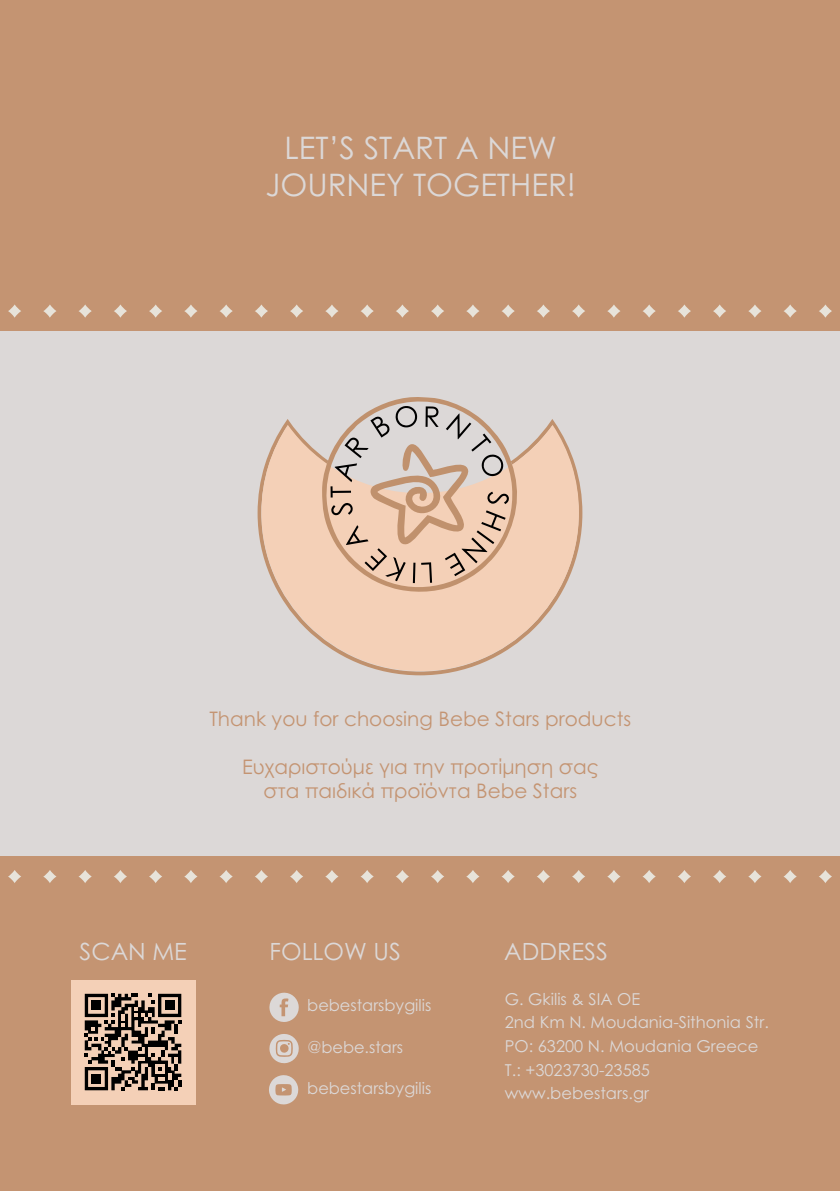
<style>
.page{position:relative;width:840px;height:1191px;background:#fff}
.page>*{position:absolute;margin:0;border:0;box-sizing:border-box;transform-origin:0 0}
.t1{font:31px/37px "Century Gothic";color:#dcd8d7;text-align:center}
.t2{font:23.8px "Century Gothic";color:#dcd8d7}
.t3{font:20px/23.8px "Century Gothic";color:#c49472;text-align:center}
.t4{font:16.4px/23.6px "Century Gothic";color:#dcd8d7}
.t5{font:16.2px "Century Gothic";color:#dcd8d7}
</style>
<div class="page">
<div style="left:0;top:0;width:839px;height:1191px;background:#c49472"></div>
<div style="left:0;top:332px;width:839px;height:524px;background:#dcd8d7"></div>
<svg style="left:8px;top:870px;width:13px;height:13px"></svg>
<svg style="left:43px;top:870px;width:14px;height:13px"></svg>
<svg style="left:78px;top:870px;width:14px;height:13px"></svg>
<svg style="left:114px;top:870px;width:13px;height:13px"></svg>
<svg style="left:149px;top:870px;width:13px;height:13px"></svg>
<svg style="left:184px;top:870px;width:13px;height:13px"></svg>
<svg style="left:219px;top:870px;width:14px;height:13px"></svg>
<svg style="left:254px;top:870px;width:14px;height:13px"></svg>
<svg style="left:290px;top:870px;width:13px;height:13px"></svg>
<svg style="left:325px;top:870px;width:13px;height:13px"></svg>
<svg style="left:360px;top:870px;width:13px;height:13px"></svg>
<svg style="left:395px;top:870px;width:14px;height:13px"></svg>
<svg style="left:430px;top:870px;width:14px;height:13px"></svg>
<svg style="left:466px;top:870px;width:13px;height:13px"></svg>
<svg style="left:501px;top:870px;width:13px;height:13px"></svg>
<svg style="left:536px;top:870px;width:13px;height:13px"></svg>
<svg style="left:571px;top:870px;width:14px;height:13px"></svg>
<svg style="left:606px;top:870px;width:14px;height:13px"></svg>
<svg style="left:642px;top:870px;width:13px;height:13px"></svg>
<svg style="left:677px;top:870px;width:13px;height:13px"></svg>
<svg style="left:712px;top:870px;width:14px;height:13px"></svg>
<svg style="left:747px;top:870px;width:14px;height:13px"></svg>
<svg style="left:783px;top:870px;width:13px;height:13px"></svg>
<svg style="left:818px;top:870px;width:13px;height:13px"></svg>
<svg style="left:8px;top:304px;width:13px;height:14px"></svg>
<svg style="left:43px;top:304px;width:14px;height:14px"></svg>
<svg style="left:78px;top:304px;width:14px;height:14px"></svg>
<svg style="left:114px;top:304px;width:13px;height:14px"></svg>
<svg style="left:149px;top:304px;width:13px;height:14px"></svg>
<svg style="left:184px;top:304px;width:13px;height:14px"></svg>
<svg style="left:219px;top:304px;width:14px;height:14px"></svg>
<svg style="left:254px;top:304px;width:14px;height:14px"></svg>
<svg style="left:290px;top:304px;width:13px;height:14px"></svg>
<svg style="left:325px;top:304px;width:13px;height:14px"></svg>
<svg style="left:360px;top:304px;width:13px;height:14px"></svg>
<svg style="left:395px;top:304px;width:14px;height:14px"></svg>
<svg style="left:430px;top:304px;width:14px;height:14px"></svg>
<svg style="left:466px;top:304px;width:13px;height:14px"></svg>
<svg style="left:501px;top:304px;width:13px;height:14px"></svg>
<svg style="left:536px;top:304px;width:13px;height:14px"></svg>
<svg style="left:571px;top:304px;width:14px;height:14px"></svg>
<svg style="left:606px;top:304px;width:14px;height:14px"></svg>
<svg style="left:642px;top:304px;width:13px;height:14px"></svg>
<svg style="left:677px;top:304px;width:13px;height:14px"></svg>
<svg style="left:712px;top:304px;width:14px;height:14px"></svg>
<svg style="left:747px;top:304px;width:14px;height:14px"></svg>
<svg style="left:783px;top:304px;width:13px;height:14px"></svg>
<svg style="left:818px;top:304px;width:13px;height:14px"></svg>
<svg style="left:269px;top:992px;width:30px;height:30px"></svg>
<svg style="left:269px;top:1034px;width:30px;height:30px"></svg>
<svg style="left:269px;top:1075px;width:30px;height:30px"></svg>
<svg style="left:257px;top:419px;width:325px;height:256px"></svg>
<svg style="left:261px;top:425px;width:317px;height:246px;fill:#f4d0b7"></svg>
<svg style="left:322px;top:397px;width:199px;height:227px;fill:#f4d0b7"></svg>
<svg style="left:330px;top:406px;width:178px;height:177px"></svg>
<div style="left:71px;top:979px;width:124px;height:125px;background:#f4d0b7"></div>
<svg style="left:85px;top:993px;width:96px;height:97px"></svg>
<h1 class="t1" style="left:265px;top:132px;width:312px">LET’S START A NEW<br>JOURNEY TOGETHER!</h1>
<p class="t3" style="left:209px;top:708px;width:423px">Thank you for choosing Bebe Stars products</p>
<p class="t3" style="left:242px;top:756px;width:357px">Ευχαριστούμε για την προτίμηση σας στα παιδικά προϊόντα Bebe Stars</p>
<h2 class="t2" style="left:80px;top:941px;width:109px">SCAN ME</h2>
<h2 class="t2" style="left:269px;top:941px;width:133px">FOLLOW US</h2>
<h2 class="t2" style="left:504px;top:941px;width:105px">ADDRESS</h2>
<p class="t4" style="left:504px;top:988px;width:265px">G. Gkilis &amp; SIA OE<br>2nd Km N. Moudania-Sithonia Str.<br>PO: 63200 N. Moudania Greece<br>T.: +3023730-23585 www.bebestars.gr</p>
<p class="t5" style="left:307px;top:999px;width:125px">bebestarsbygilis</p>
<p class="t5" style="left:307px;top:1041px;width:97px">@bebe.stars</p>
<p class="t5" style="left:307px;top:1081px;width:125px">bebestarsbygilis</p>
</div>
